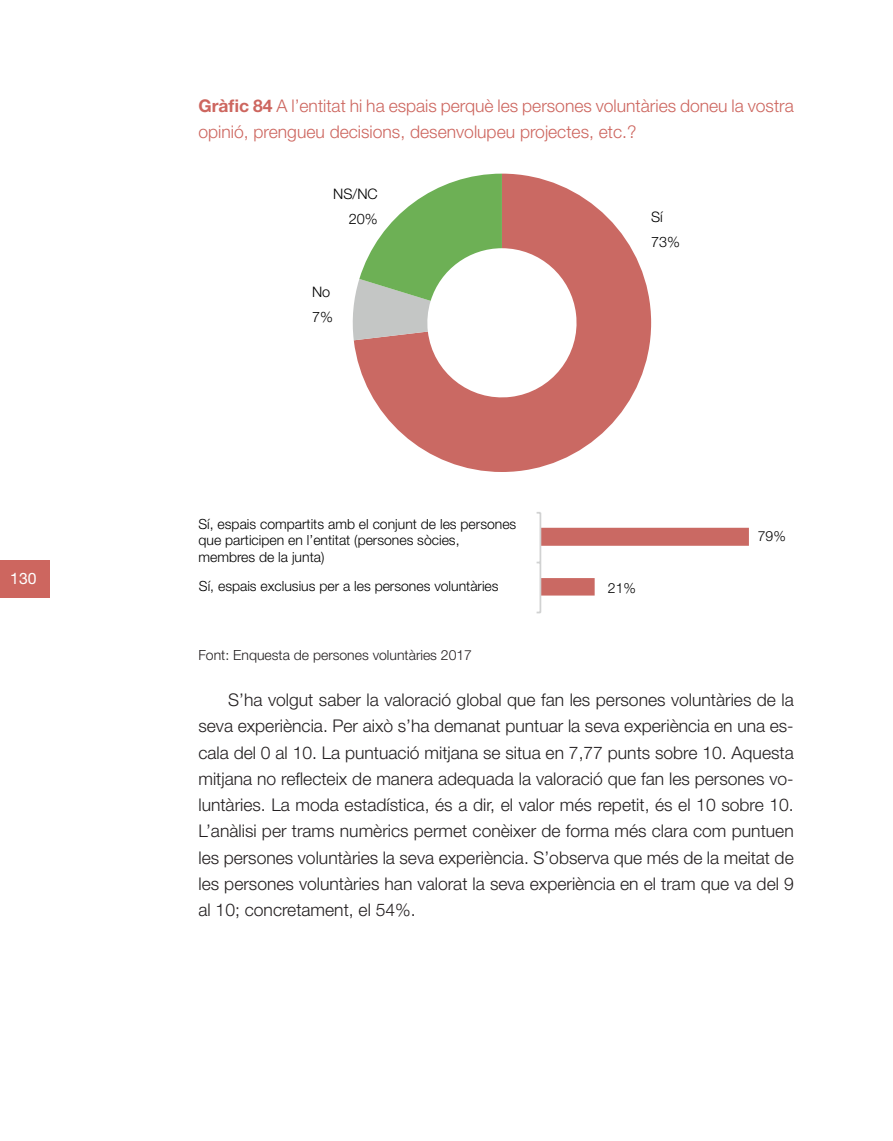
<style>
.page{position:relative;width:893px;height:1141px;background:#fff}
.page>*{position:absolute;margin:0;border:0;box-sizing:border-box;transform-origin:0 0}
.Text_sagnat{font:300 17.5px/26.2px "Helvetica Neue LT Std";color:#231f20;text-align:justify}
.Titol_GRAFIC{font:300 17.5px/26.2px "Helvetica Neue LT Std";color:#cd665f}
.t1{font:15.75px "Helvetica Neue LT Std";color:#fff}
.t2{font:300 14.53px/25.2px "Helvetica Neue LT Std";color:#000001}
.t3{font:300 14px/16.8px "Helvetica Neue LT Std";color:#000001}
.Taula_Font{font:300 14px "Helvetica Neue LT Std";color:#231f20}
.s1{font-weight:700}
</style>
<div class="page">
<div style="left:0;top:561px;width:49px;height:37px;background:#cd665f"></div>
<svg style="left:354px;top:174px;width:297px;height:298px;fill:#ca6963"></svg>
<svg style="left:352px;top:174px;width:150px;height:166px"></svg>
<hr style="left:539px;top:513px;width:2px;height:99px;background:#d1d2d2">
<svg style="left:537px;top:528px;width:212px;height:68px"></svg>
<p class="t1" style="left:10px;top:569px;width:28px">130</p>
<p class="Titol_GRAFIC" style="left:198px;top:92px;width:597px"><span class="s1">Gràfic 84</span> A l’entitat hi ha espais perquè les persones voluntàries doneu la vostra opinió, prengueu decisions, desenvolupeu projectes, etc.?</p>
<p class="t2" style="left:333px;top:181px;width:46px;text-align:right">NS/NC<br>20%</p>
<p class="t2" style="left:312px;top:279px;width:22px">No<br>7%</p>
<p class="t3" style="left:198px;top:515px;width:319px">Sí, espais compartits amb el conjunt de les persones que participen en l’entitat (persones sòcies, membres de la junta)</p>
<p class="t3" style="left:199px;top:577px;width:301px">Sí, espais exclusius per a les persones voluntàries</p>
<p class="t2" style="left:651px;top:204px;width:30px">Sí<br>73%</p>
<p class="t3" style="left:608px;top:580px;width:30px">21%</p>
<p class="t3" style="left:758px;top:527px;width:30px">79%</p>
<p class="Taula_Font" style="left:198px;top:647px;width:275px">Font: Enquesta de persones voluntàries 2017</p>
<p class="Text_sagnat" style="left:198px;top:686px;width:597px;text-indent:30px">S’ha volgut saber la valoració global que fan les persones voluntàries de la seva experiència. Per això s’ha demanat puntuar la seva experiència en una es&shy;cala del 0 al 10. La puntuació mitjana se situa en 7,77 punts sobre 10. Aquesta mitjana no reflecteix de manera adequada la valoració que fan les persones vo&shy;luntàries. La moda estadística, és a dir, el valor més repetit, és el 10 sobre 10.<br>L’anàlisi per trams numèrics permet conèixer de forma més clara com puntuen les persones voluntàries la seva experiència. S’observa que més de la meitat de les persones voluntàries han valorat la seva experiència en el tram que va del 9 al 10; concretament, el 54%.</p>
</div>
